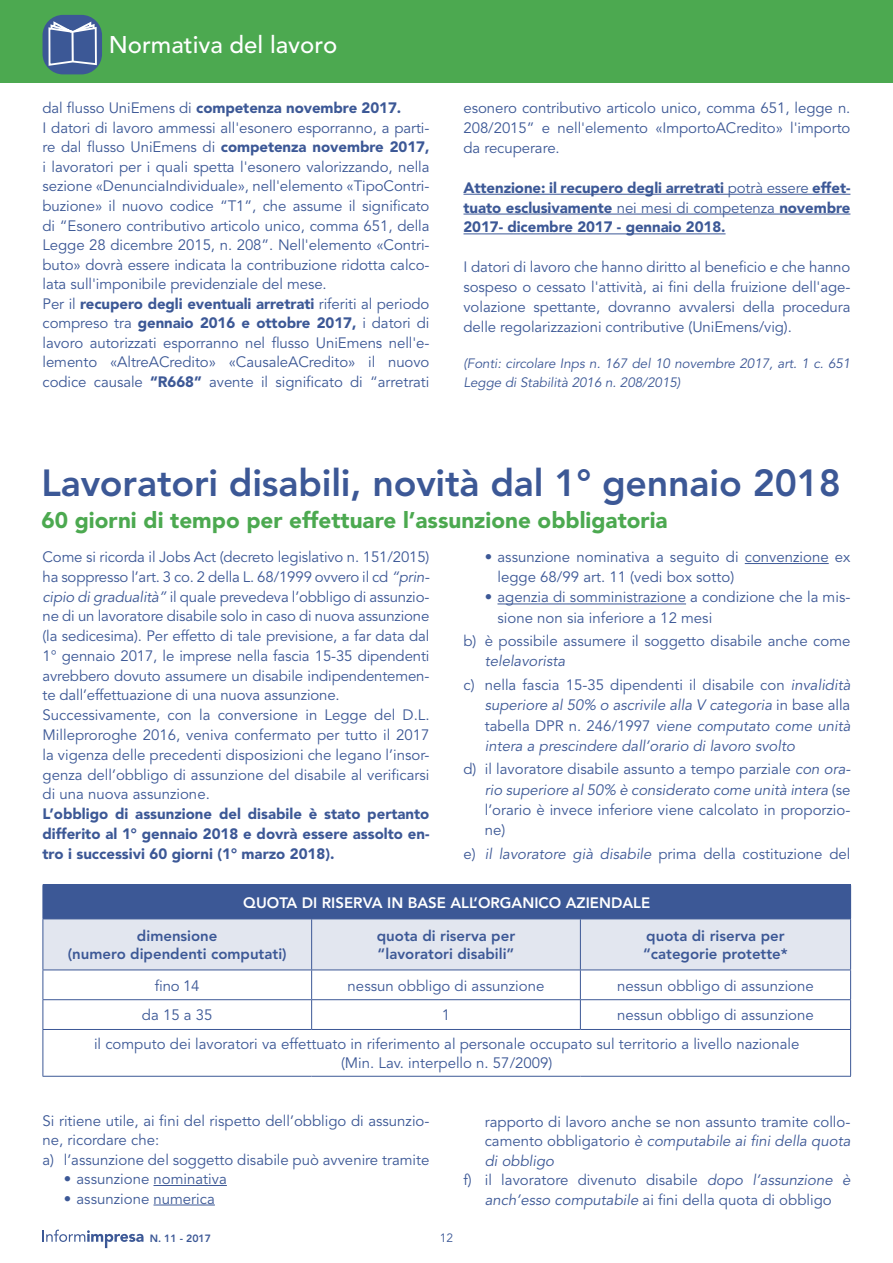
<style>
.page{position:relative;width:893px;height:1263px;background:#fff}
.page>*{position:absolute;margin:0;border:0;box-sizing:border-box;transform-origin:0 0}
.t1{font:800 37.5px "Avenir LT Std";letter-spacing:-.005em;color:#3c5896}
.t2{font:500 24px "Avenir LT Std";color:#fff}
.t3{font:900 22.5px "Avenir LT Std";color:#4ca950}
.t4{font:15px/19.8px "Avenir LT Std";letter-spacing:-.005em;color:#3c5896}
.t5{font:900 15px/19.8px "Avenir LT Std";letter-spacing:-.005em;color:#3c5896;text-align:justify}
.t6{font:italic 15px/20.2px "Avenir LT Std";color:#3c5896;text-align:justify}
.t7{font:800 15px/18px "Avenir LT Std";color:#3c5896}
.t8{font:800 15px "Avenir LT Std";color:#fff}
.t9{font:italic 13.5px/18.3px "Avenir LT Std";letter-spacing:-.005em;color:#3c5896}
.t10{font:12px "Avenir LT Std";color:#3c5896}
.t11{font:800 10.5px "Avenir LT Std";color:#3c5896}
.s1{font-weight:900}
.s2{font-weight:400}
.s3{font-style:italic}
.s4{font-style:normal}
</style>
<div class="page">
<div style="left:0;top:0;width:893px;height:83px;background:#4ca950"></div>
<div style="left:43px;top:15px;width:59px;height:59px;background:#3c5896;border-radius:21px"></div>
<svg style="left:47px;top:20px;width:51px;height:47px"></svg>
<svg style="left:43px;top:1229px;width:101px;height:19px"></svg>
<hr style="left:463px;top:194px;width:387px;height:1px;background:#3c5896">
<hr style="left:463px;top:214px;width:387px;height:1px;background:#3c5896">
<hr style="left:463px;top:233px;width:263px;height:1px;background:#3c5896">
<hr style="left:745px;top:563px;width:84px;height:1px;background:#3c5896">
<hr style="left:497px;top:604px;width:189px;height:1px;background:#3c5896">
<div style="left:43px;top:885px;width:808px;height:34px;background:#3c5896"></div>
<hr style="left:43px;top:884px;width:269px;height:1px;background:#3c5896">
<hr style="left:312px;top:884px;width:268px;height:1px;background:#3c5896">
<hr style="left:580px;top:884px;width:271px;height:1px;background:#3c5896">
<svg style="left:43px;top:919px;width:808px;height:110px"></svg>
<hr style="left:43px;top:1030px;width:1px;height:46px;background:#3c5896">
<hr style="left:850px;top:1030px;width:1px;height:46px;background:#3c5896">
<hr style="left:43px;top:999px;width:269px;height:1px;background:#3c5896">
<hr style="left:312px;top:999px;width:268px;height:1px;background:#3c5896">
<hr style="left:43px;top:1029px;width:269px;height:1px;background:#3c5896">
<hr style="left:312px;top:1029px;width:268px;height:1px;background:#3c5896">
<hr style="left:43px;top:1076px;width:269px;height:1px;background:#3c5896">
<hr style="left:312px;top:1076px;width:268px;height:1px;background:#3c5896">
<hr style="left:580px;top:1076px;width:271px;height:1px;background:#3c5896">
<hr style="left:580px;top:999px;width:271px;height:1px;background:#3c5896">
<hr style="left:580px;top:1029px;width:271px;height:1px;background:#3c5896">
<hr style="left:154px;top:1185px;width:73px;height:1px;background:#3c5896">
<hr style="left:154px;top:1204px;width:61px;height:1px;background:#3c5896">
<h2 class="t2" style="left:109px;top:31px;width:230px">Normativa del lavoro</h2>
<p class="t4" style="left:43px;top:99px;width:388px">dal flusso UniEmens di <span class="s1">competenza novembre 2017.<br></span>I datori di lavoro ammessi all'esonero esporranno, a parti&shy;re dal flusso UniEmens di <span class="s1">competenza novembre 2017, </span>i lavoratori per i quali spetta l'esonero valorizzando, nella sezione «DenunciaIndividuale», nell'elemento «TipoContri&shy;buzione» il nuovo codice “T1”, che assume il significato di “Esonero contributivo articolo unico, comma 651, della Legge 28 dicembre 2015, n. 208”. Nell'elemento «Contri&shy;buto» dovrà essere indicata la contribuzione ridotta calco&shy;lata sull'imponibile previdenziale del mese.<br>Per il <span class="s1">recupero degli eventuali arretrati</span> riferiti al periodo compreso tra <span class="s1">gennaio 2016 e ottobre 2017,</span> i datori di lavoro autorizzati esporranno nel flusso UniEmens nell'e&shy;lemento «AltreACredito» «CausaleACredito» il nuovo codice causale <span class="s1">“R668”</span> avente il significato di “arretrati</p>
<p class="t4" style="left:463px;top:99px;width:388px;text-align:justify">esonero contributivo articolo unico, comma 651, legge n.<br>208/2015” e nell'elemento «ImportoACredito» l'importo da recuperare.</p>
<p class="t5" style="left:463px;top:178px;width:388px">Attenzione: il recupero degli arretrati <span class="s2">potrà essere</span> effet&shy;tuato esclusivamente <span class="s2">nei mesi di competenza</span> novembre 2017- dicembre 2017 - gennaio 2018.</p>
<p class="t4" style="left:463px;top:257px;width:388px;text-align:justify">I datori di lavoro che hanno diritto al beneficio e che hanno sospeso o cessato l'attività, ai fini della fruizione dell'age&shy;volazione spettante, dovranno avvalersi della procedura delle regolarizzazioni contributive (UniEmens/vig).</p>
<p class="t9" style="left:463px;top:355px;width:388px">(Fonti: circolare Inps n. 167 del 10 novembre 2017, art. 1 c. 651<br>Legge di Stabilità 2016 n. 208/2015)</p>
<h1 class="t1" style="left:41px;top:461px;width:801px">Lavoratori disabili, novità dal 1° gennaio 2018</h1>
<h3 class="t3" style="left:41px;top:506px;width:628px">60 giorni di tempo per effettuare l’assunzione obbligatoria</h3>
<p class="t4" style="left:43px;top:547px;width:388px">Come si ricorda il Jobs Act (decreto legislativo n. 151/2015) ha soppresso l’art. 3 co. 2 della L. 68/1999 ovvero il cd <span class="s3">“prin&shy;cipio di gradualità”</span> il quale prevedeva l’obbligo di assunzio&shy;ne di un lavoratore disabile solo in caso di nuova assunzione (la sedicesima). Per effetto di tale previsione, a far data dal 1° gennaio 2017, le imprese nella fascia 15-35 dipendenti avrebbero dovuto assumere un disabile indipendentemen&shy;te dall’effettuazione di una nuova assunzione.<br>Successivamente, con la conversione in Legge del D.L.<br>Milleproroghe 2016, veniva confermato per tutto il 2017 la vigenza delle precedenti disposizioni che legano l’insor&shy;genza dell’obbligo di assunzione del disabile al verificarsi di una nuova assunzione.</p>
<p class="t5" style="left:43px;top:804px;width:388px">L’obbligo di assunzione del disabile è stato pertanto differito al 1° gennaio 2018 e dovrà essere assolto en&shy;tro i successivi 60 giorni (1° marzo 2018).</p>
<p class="t4" style="left:497px;top:547px;width:354px;line-height:20.2px;text-indent:-13px">• assunzione nominativa a seguito di convenzione ex legge 68/99 art. 11 (vedi box sotto)</p>
<p class="t4" style="left:497px;top:588px;width:354px;line-height:20.2px;text-indent:-13px">• agenzia di somministrazione a condizione che la mis&shy;sione non sia inferiore a 12 mesi</p>
<p class="t4" style="left:463px;top:632px;width:388px">b) è possibile assumere il soggetto disabile anche come</p>
<p class="t4" style="left:463px;top:650px;width:388px;line-height:23.5px;text-indent:21px"><span class="s3">telelavorista<br></span>c) nella fascia 15-35 dipendenti il disabile con <span class="s3">invalidità</span></p>
<p class="t6" style="left:485px;top:695px;width:367px">superiore al 50% o ascrivile alla V categoria <span class="s4">in base alla tabella DPR n. 246/1997</span> viene computato come unità intera a prescindere dall’orario di lavoro svolto</p>
<p class="t4" style="left:485px;top:759px;width:367px;line-height:20.2px;text-align:justify;text-indent:-21px">d) il lavoratore disabile assunto a tempo parziale <span class="s3">con ora&shy;rio superiore al 50% è considerato come unità intera</span> (se l’orario è invece inferiore viene calcolato in proporzio&shy;ne)</p>
<p class="t4" style="left:463px;top:844px;width:388px">e) <span class="s3">il lavoratore già disabile</span> prima della costituzione del</p>
<p class="t8" style="left:243px;top:893px;width:408px">QUOTA DI RISERVA IN BASE ALL’ORGANICO AZIENDALE</p>
<p class="t7" style="left:68px;top:927px;width:220px;text-align:center">dimensione<br>(numero dipendenti computati)</p>
<p class="t7" style="left:377px;top:927px;width:140px">quota di riserva per “lavoratori disabili”</p>
<p class="t7" style="left:643px;top:927px;width:146px">quota di riserva per “categorie protette*</p>
<p class="t4" style="left:155px;top:976px;width:46px">fino 14</p>
<p class="t4" style="left:348px;top:976px;width:198px">nessun obbligo di assunzione</p>
<p class="t4" style="left:617px;top:976px;width:198px">nessun obbligo di assunzione</p>
<p class="t4" style="left:142px;top:1006px;width:72px">da 15 a 35</p>
<p class="t4" style="left:442px;top:1006px;width:10px">1</p>
<p class="t4" style="left:94px;top:1001px;width:721px;line-height:28.5px;text-indent:523px">nessun obbligo di assunzione il computo dei lavoratori va effettuato in riferimento al personale occupato sul territorio a livello nazionale</p>
<p class="t4" style="left:341px;top:1054px;width:213px">(Min. Lav. interpello n. 57/2009)</p>
<p class="t4" style="left:43px;top:1111px;width:388px">Si ritiene utile, ai fini del rispetto dell’obbligo di assunzio&shy;ne, ricordare che:<br>a) l’assunzione del soggetto disabile può avvenire tramite</p>
<p class="t4" style="left:64px;top:1169px;width:165px">• assunzione nominativa</p>
<p class="t4" style="left:64px;top:1189px;width:153px">• assunzione numerica</p>
<p class="t11" style="left:150px;top:1232px;width:63px">N. 11 - 2017</p>
<p class="t10" style="left:440px;top:1231px;width:15px">12</p>
<p class="t4" style="left:485px;top:1112px;width:367px">rapporto di lavoro anche se non assunto tramite collo-</p>
<p class="t6" style="left:485px;top:1131px;width:367px"><span class="s4">camento obbligatorio</span> è computabile ai fini della quota</p>
<p class="t6" style="left:485px;top:1151px;width:71px">di obbligo</p>
<p class="t4" style="left:463px;top:1170px;width:388px">f) il lavoratore divenuto disabile <span class="s3">dopo l’assunzione è</span></p>
<p class="t4" style="left:485px;top:1190px;width:348px"><span class="s3">anch’esso computabile</span> ai fini della quota di obbligo</p>
</div>
